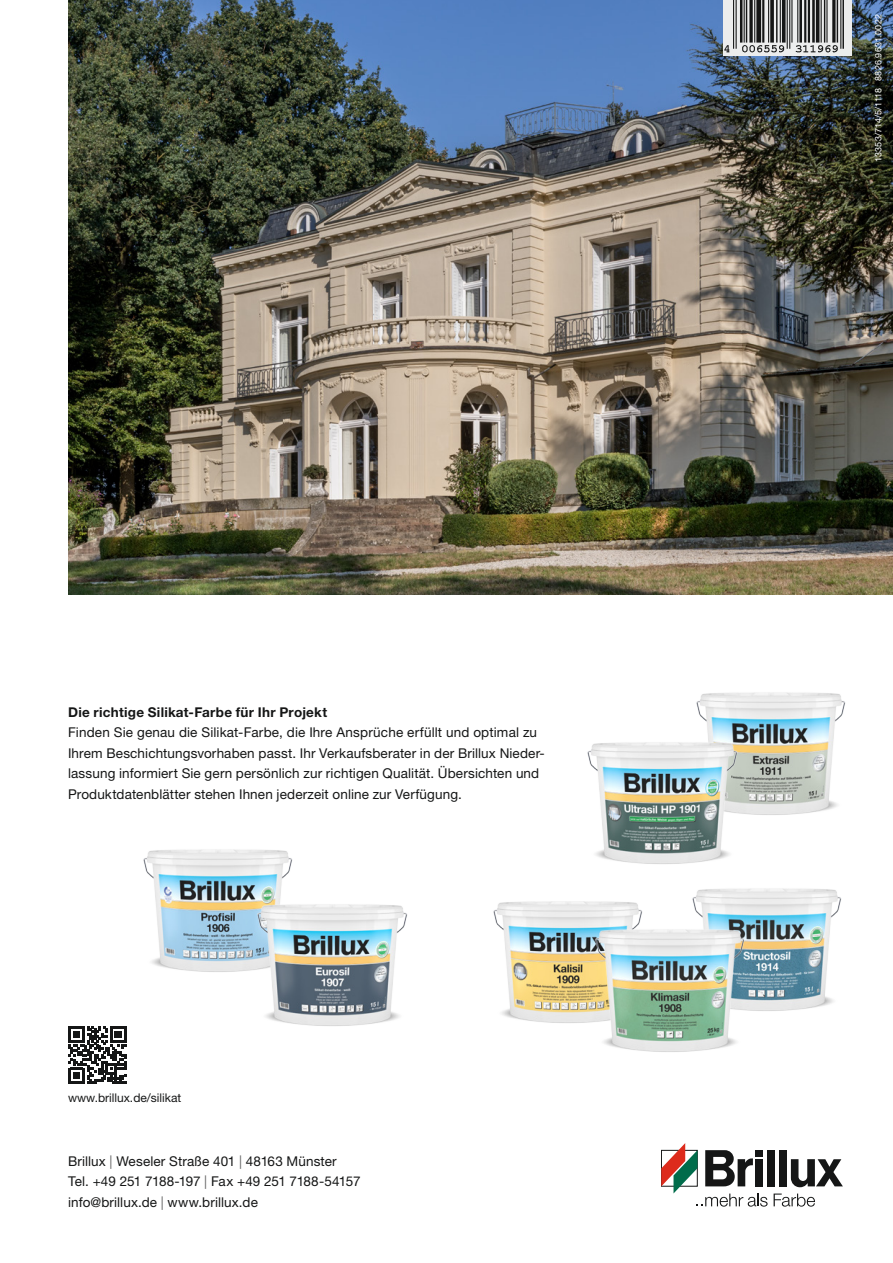
<style>
.page{position:relative;width:893px;height:1263px;background:#fff}
.page>*{position:absolute;margin:0;border:0;box-sizing:border-box;transform-origin:0 0}
.t1{font:13.5px/20.4px "Helvetica Neue LT Pro";letter-spacing:.01em;color:#151616}
.t2{font:700 13.5px "Helvetica Neue LT Pro";letter-spacing:.02em;color:#151616}
.t3{font:12px "Helvetica Neue LT Pro";color:#151616}
.t4{font:9px "Helvetica Neue LT Pro";letter-spacing:.02em;color:#fff}
.s1{color:#686868}
</style>
<div class="page">
<img style="left:69px;top:0;width:824px;height:594px">
<img style="left:723px;top:0;width:128px;height:55px">
<svg style="left:68px;top:1026px;width:58px;height:58px"></svg>
<svg style="left:774px;top:1193px;width:41px;height:13px"></svg>
<div style="left:767px;top:1150px;width:8px;height:36px;background:#151616"></div>
<div style="left:779px;top:1150px;width:8px;height:36px;background:#151616"></div>
<svg style="left:791px;top:1159px;width:52px;height:28px"></svg>
<svg style="left:661px;top:1143px;width:107px;height:63px"></svg>
<img style="left:696px;top:692px;width:149px;height:123px">
<img style="left:692px;top:888px;width:149px;height:123px">
<img style="left:493px;top:901px;width:149px;height:122px">
<img style="left:594px;top:912px;width:152px;height:140px">
<img style="left:143px;top:849px;width:149px;height:123px">
<img style="left:257px;top:887px;width:150px;height:139px">
<img style="left:587px;top:725px;width:151px;height:139px">
<p class="t2" style="left:68px;top:704px;width:261px">Die richtige Silikat-Farbe für Ihr Projekt</p>
<p class="t1" style="left:68px;top:722px;width:478px">Finden Sie genau die Silikat-Farbe, die Ihre Ansprüche erfüllt und optimal zu Ihrem Beschichtungsvorhaben passt. Ihr Verkaufsberater in der Brillux Nieder&shy;lassung informiert Sie gern persönlich zur richtigen Qualität. Übersichten und Produktdatenblätter stehen Ihnen jederzeit online zur Verfügung.</p>
<p class="t3" style="left:68px;top:1090px;width:115px">www.brillux.de/silikat</p>
<p class="t1" style="left:68px;top:1151px;width:294px">Brillux <span class="s1">|</span> Weseler Straße 401 <span class="s1">|</span> 48163 Münster<br>Tel. +49 251 7188-197 <span class="s1">|</span> Fax +49 251 7188-54157 info@brillux.de <span class="s1">|</span> www.brillux.de</p>
<p class="t4" style="left:873px;top:162px;width:149px;rotate:-90deg">13353/714/5/1118 8826.9631.0022</p>
</div>
